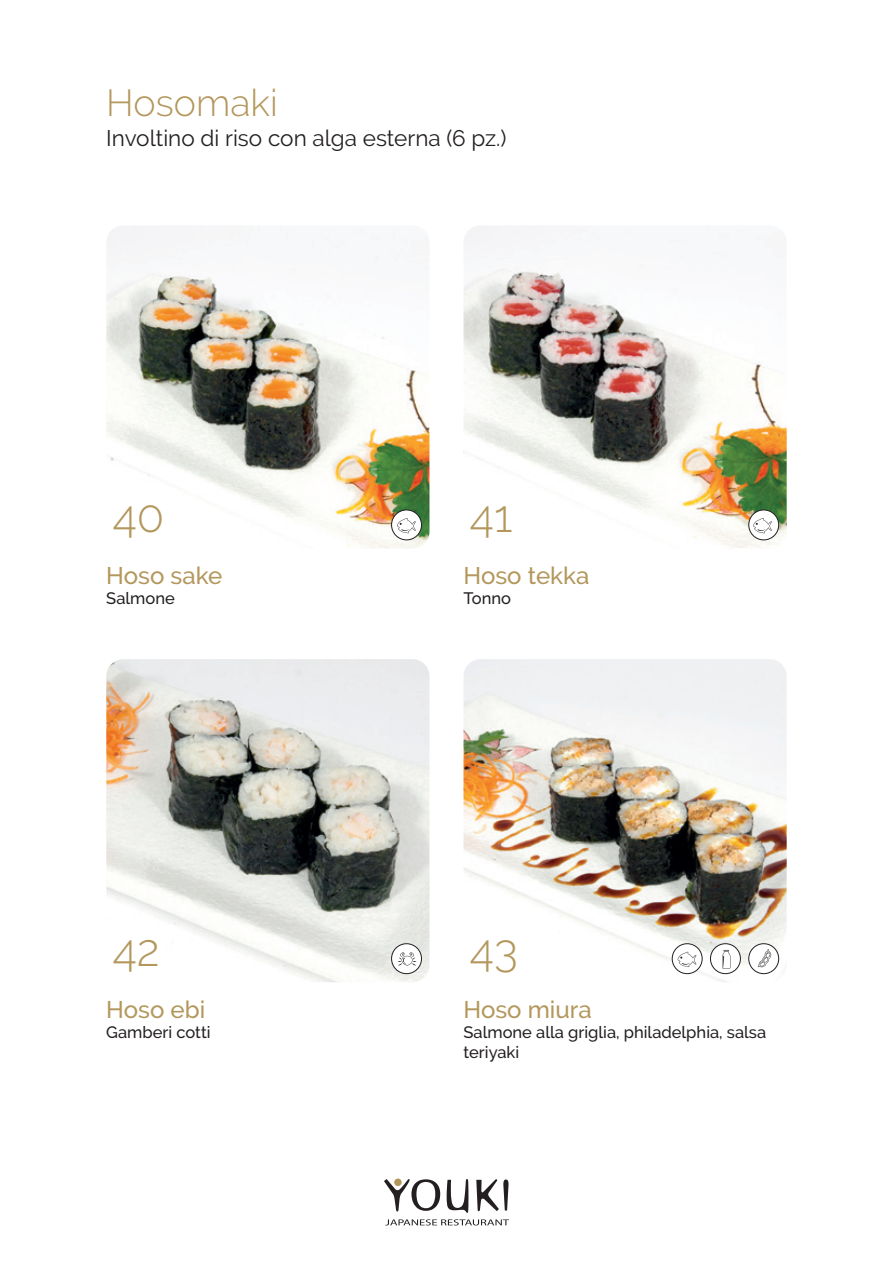
<style>
.page{position:relative;width:893px;height:1263px;background:#fff}
.page>*{position:absolute;margin:0;border:0;box-sizing:border-box;transform-origin:0 0}
.t1{font:300 45px "Raleway";color:#b3975c}
.t2{font:300 37.5px "Raleway";color:#b3975c}
.t3{font:500 24px "Raleway";color:#b3975c}
.t4{font:22.5px "Raleway";color:#231f20}
.t5{font:500 16.5px/19.8px "Raleway";color:#231f20}
</style>
<div class="page">
<img style="left:463px;top:226px;width:324px;height:322px">
<div style="left:749px;top:510px;width:30px;height:30px;background:#fff;border-radius:50%"></div>
<div style="left:749px;top:510px;width:30px;height:30px;border:1px solid #231f20;border-radius:50%"></div>
<svg style="left:786px;top:518px;width:1px;height:15px"></svg>
<svg style="left:753px;top:518px;width:19px;height:15px"></svg>
<img style="left:106px;top:226px;width:323px;height:323px">
<div style="left:392px;top:510px;width:29px;height:30px;background:#fff;border-radius:50%"></div>
<div style="left:391px;top:510px;width:31px;height:30px;border:1px solid #231f20;border-radius:50%"></div>
<svg style="left:397px;top:518px;width:19px;height:15px"></svg>
<img style="left:106px;top:659px;width:323px;height:323px">
<div style="left:392px;top:944px;width:29px;height:30px;background:#fff;border-radius:50%"></div>
<div style="left:391px;top:943px;width:31px;height:31px;border:1px solid #231f20;border-radius:50%"></div>
<svg style="left:398px;top:952px;width:18px;height:13px"></svg>
<img style="left:463px;top:659px;width:324px;height:323px">
<div style="left:749px;top:944px;width:30px;height:30px;background:#fff;border-radius:50%"></div>
<div style="left:749px;top:943px;width:30px;height:31px;border:1px solid #231f20;border-radius:50%"></div>
<svg style="left:758px;top:949px;width:13px;height:18px"></svg>
<div style="left:710px;top:944px;width:30px;height:30px;background:#fff;border-radius:50%"></div>
<div style="left:710px;top:943px;width:31px;height:31px;border:1px solid #231f20;border-radius:50%"></div>
<svg style="left:722px;top:950px;width:8px;height:19px"></svg>
<div style="left:672px;top:944px;width:30px;height:30px;background:#fff;border-radius:50%"></div>
<div style="left:672px;top:943px;width:30px;height:31px;border:1px solid #231f20;border-radius:50%"></div>
<svg style="left:678px;top:952px;width:18px;height:15px"></svg>
<svg style="left:384px;top:1179px;width:56px;height:32px"></svg>
<svg style="left:447px;top:1179px;width:21px;height:34px"></svg>
<svg style="left:476px;top:1179px;width:32px;height:32px"></svg>
<div style="left:394px;top:1178px;width:8px;height:8px;background:#b3985b;border-radius:50%"></div>
<svg style="left:385px;top:1219px;width:124px;height:6px"></svg>
<p class="t2" style="left:106px;top:81px;width:173px">Hosomaki</p>
<p class="t4" style="left:106px;top:125px;width:402px">Involtino di riso con alga esterna (6 pz.)</p>
<p class="t1" style="left:113px;top:490px;width:53px">40</p>
<p class="t1" style="left:470px;top:490px;width:44px">41</p>
<p class="t3" style="left:106px;top:562px;width:117px">Hoso sake</p>
<p class="t5" style="left:106px;top:588px;width:70px">Salmone</p>
<p class="t3" style="left:463px;top:562px;width:127px">Hoso tekka</p>
<p class="t5" style="left:463px;top:588px;width:49px">Tonno</p>
<p class="t1" style="left:113px;top:924px;width:48px">42</p>
<p class="t1" style="left:470px;top:924px;width:49px">43</p>
<p class="t3" style="left:106px;top:996px;width:100px">Hoso ebi</p>
<p class="t5" style="left:106px;top:1022px;width:106px">Gamberi cotti</p>
<p class="t3" style="left:463px;top:996px;width:130px">Hoso miura</p>
<p class="t5" style="left:463px;top:1022px;width:304px">Salmone alla griglia, philadelphia, salsa teriyaki</p>
</div>
